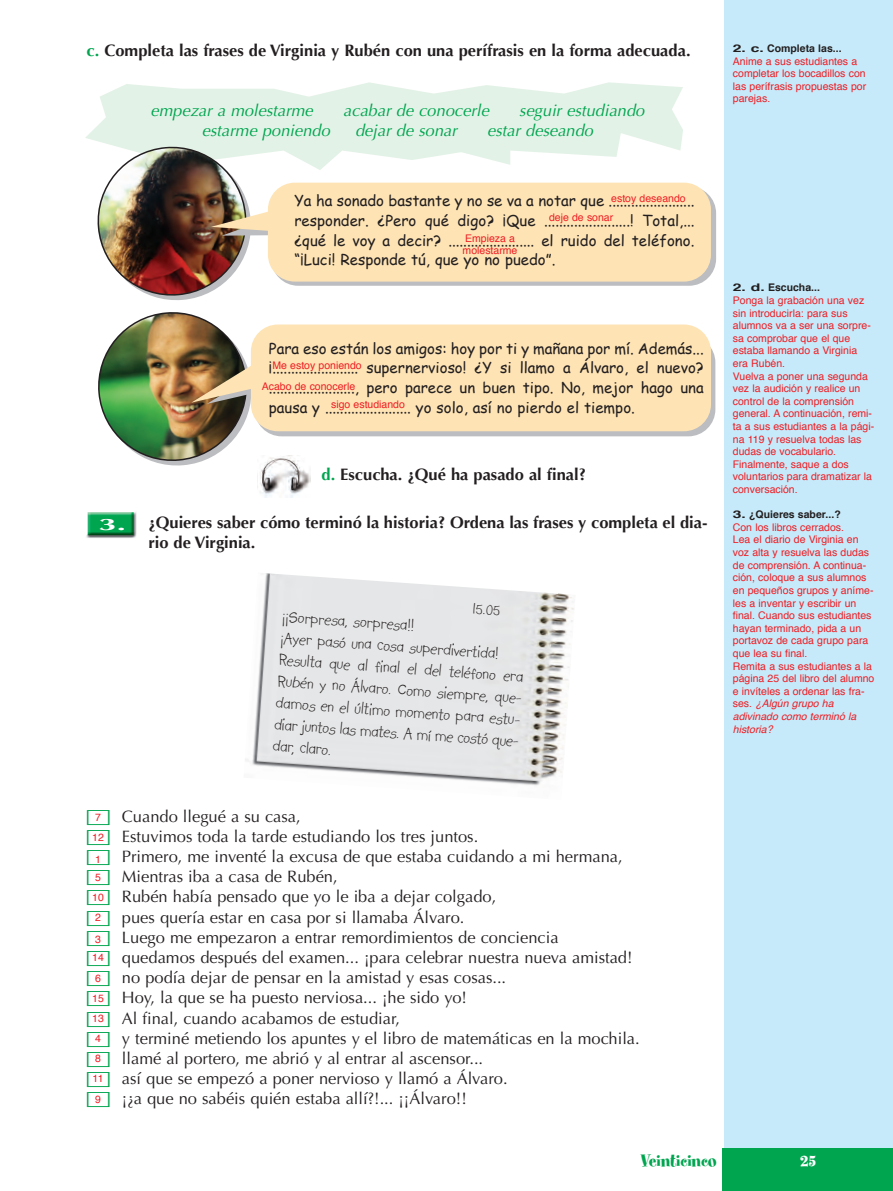
<style>
.page{position:relative;width:893px;height:1191px;background:#fff}
.page>*{position:absolute;margin:0;border:0;box-sizing:border-box;transform-origin:0 0}
.t1{font:19.5px "Spumoni LP";color:#00a54f}
.t2{font:19.5px "Spumoni LP";color:#fff}
.t3{font:18px/21.6px "Kidprint";color:#231f20}
.t4{font:16.5px/20.2px "Optima";color:#231f20}
.t5{font:700 16.5px/20.2px "Optima";color:#231f20}
.t6{font:italic 16.5px "Optima";color:#00a54f}
.t7{font:15px/19.6px "Comic Sans MS";color:#231f20;text-align:justify}
.t8{font:10.5px/12.6px "Helvetica";color:#ee1d23}
.t9{font:700 10.5px "Helvetica";color:#231f20;scale:1.5 1}
.s1{color:#00a54f}
.s2{color:#fff}
.s3{font-style:italic}
</style>
<div class="page">
<svg style="left:85px;top:82px;width:598px;height:86px;fill:#e3f2e7"></svg>
<img style="left:94px;top:143px;width:228px;height:157px">
<svg style="left:271px;top:186px;width:445px;height:100px;background:#c5c3c1"></svg>
<div style="left:268px;top:183px;width:443px;height:98px;background:#fee4b5;border-radius:27px"></div>
<div style="left:724px;top:0;width:169px;height:1190px;background:#c6eafa"></div>
<div style="left:723px;top:1148px;width:170px;height:43px;background:#00a54f"></div>
<img style="left:86px;top:512px;width:51px;height:26px">
<img style="left:257px;top:469px;width:54px;height:28px">
<img style="left:245px;top:573px;width:329px;height:213px">
<img style="left:98px;top:312px;width:220px;height:157px">
<div style="left:255px;top:336px;width:460px;height:100px;background:linear-gradient(to right,#bcbdc0,#bcbdc0);border-radius:27px"></div>
<div style="left:251px;top:324px;width:460px;height:107px;background:#fee4b5;border-radius:27px"></div>
<h3 class="t5" style="left:87px;top:41px;width:605px"><span class="s1">c.</span> Completa las frases de Virginia y Rubén con una perífrasis en la forma adecuada.</h3>
<h3 class="t6" style="left:151px;top:104px;width:164px">empezar a molestarme</h3>
<h3 class="t6" style="left:343px;top:104px;width:147px">acabar de conocerle</h3>
<h3 class="t6" style="left:519px;top:104px;width:127px">seguir estudiando</h3>
<h3 class="t6" style="left:202px;top:124px;width:129px">estarme poniendo</h3>
<h3 class="t6" style="left:355px;top:124px;width:103px">dejar de sonar</h3>
<h3 class="t6" style="left:487px;top:124px;width:107px">estar deseando</h3>
<p class="t8" style="left:549px;top:190px;width:138px;line-height:19.2px;text-indent:62px">estoy deseando deje de sonar</p>
<p class="t7" style="left:294px;top:191px;width:402px">Ya ha sonado bastante y no se va a notar que ....................... responder. ¿Pero qué digo? ¡Que .......................! Total,... ¿qué le voy a decir? ....................... el ruido del teléfono. “¡Luci! Responde tú, que yo no puedo”.</p>
<p class="t8" style="left:463px;top:233px;width:56px">Empieza a molestarme</p>
<p class="t7" style="left:269px;top:338px;width:436px">Para eso están los amigos: hoy por ti y mañana por mí. Además... ¡....................... supernervioso! ¿Y si llamo a Álvaro, el nuevo? ......................., pero parece un buen tipo. No, mejor hago una pausa y ....................... yo solo, así no pierdo el tiempo.</p>
<p class="t8" style="left:262px;top:356px;width:101px;line-height:20.7px;text-indent:11px">Me estoy poniendo<br>Acabo de conocerle</p>
<p class="t8" style="left:331px;top:398px;width:75px">sigo estudiando</p>
<h3 class="t5" style="left:321px;top:465px;width:266px"><span class="s1">d.</span> Escucha. ¿Qué ha pasado al final?</h3>
<h3 class="t5" style="left:148px;top:512px;width:561px;text-indent:-50px"><span class="s2">3.</span> ¿Quieres saber cómo terminó la historia? Ordena las frases y completa el dia&shy;rio de Virginia.</h3>
<h2 class="t3" style="left:473px;top:597px;width:29px;rotate:4deg">15.05</h2>
<h2 class="t3" style="left:283px;top:605px;width:246px;rotate:4deg">¡¡Sorpresa, sorpresa!!<br>¡Ayer pasó una cosa superdivertida!<br>Resulta que al final el del teléfono era<br>Rubén y no Álvaro. Como siempre, que&shy;damos en el último momento para estu&shy;diar juntos las mates. A mí me costó que&shy;dar, claro.</h2>
<p class="t8" style="left:92px;top:808px;width:13px;line-height:20px">7<br>12</p>
<p class="t8" style="left:95px;top:850px;width:7px;line-height:18.5px">1<br>5</p>
<p class="t8" style="left:92px;top:888px;width:13px;line-height:20px">10<br>2</p>
<p class="t8" style="left:92px;top:930px;width:13px;line-height:18.5px">3<br>14</p>
<p class="t8" style="left:92px;top:969px;width:13px;line-height:20px">6<br>15<br>13<br>4<br>8<br>11</p>
<p class="t8" style="left:95px;top:1094px;width:7px">9</p>
<p class="t4" style="left:122px;top:807px;width:519px">Cuando llegué a su casa,<br>Estuvimos toda la tarde estudiando los tres juntos.<br>Primero, me inventé la excusa de que estaba cuidando a mi hermana, Mientras iba a casa de Rubén,<br>Rubén había pensado que yo le iba a dejar colgado,<br>pues quería estar en casa por si llamaba Álvaro.<br>Luego me empezaron a entrar remordimientos de conciencia<br>quedamos después del examen... ¡para celebrar nuestra nueva amistad! no podía dejar de pensar en la amistad y esas cosas...<br>Hoy, la que se ha puesto nerviosa... ¡he sido yo!<br>Al final, cuando acabamos de estudiar,<br>y terminé metiendo los apuntes y el libro de matemáticas en la mochila. llamé al portero, me abrió y al entrar al ascensor...<br>así que se empezó a poner nervioso y llamó a Álvaro.<br>¡¿a que no sabéis quién estaba allí?!... ¡¡Álvaro!!</p>
<p class="t9" style="left:733px;top:44px;width:74px">2. c. Completa las...</p>
<p class="t8" style="left:733px;top:55px;width:135px">Anime a sus estudiantes a completar los bocadillos con las perífrasis propuestas por parejas.</p>
<p class="t9" style="left:733px;top:283px;width:60px">2. d. Escucha...</p>
<p class="t8" style="left:733px;top:295px;width:143px">Ponga la grabación una vez sin introducirla: para sus alumnos va a ser una sorpre&shy;sa comprobar que el que estaba llamando a Virginia era Rubén.<br>Vuelva a poner una segunda vez la audición y realice un control de la comprensión general. A continuación, remi&shy;ta a sus estudiantes a la pági&shy;na 119 y resuelva todas las dudas de vocabulario.<br>Finalmente, saque a dos voluntarios para dramatizar la conversación.</p>
<p class="t9" style="left:733px;top:510px;width:73px">3. ¿Quieres saber...?</p>
<p class="t8" style="left:733px;top:522px;width:143px">Con los libros cerrados.<br>Lea el diario de Virginia en voz alta y resuelva las dudas de comprensión. A continua&shy;ción, coloque a sus alumnos en pequeños grupos y aníme&shy;les a inventar y escribir un final. Cuando sus estudiantes hayan terminado, pida a un portavoz de cada grupo para que lea su final.<br>Remita a sus estudiantes a la página 25 del libro del alumno e invíteles a ordenar las fra&shy;ses. <span class="s3">¿Algún grupo ha adivinado como terminó la historia?</span></p>
<h1 class="t1" style="left:641px;top:1153px;width:78px">Veinticinco</h1>
<h1 class="t2" style="left:800px;top:1153px;width:18px">25</h1>
</div>
